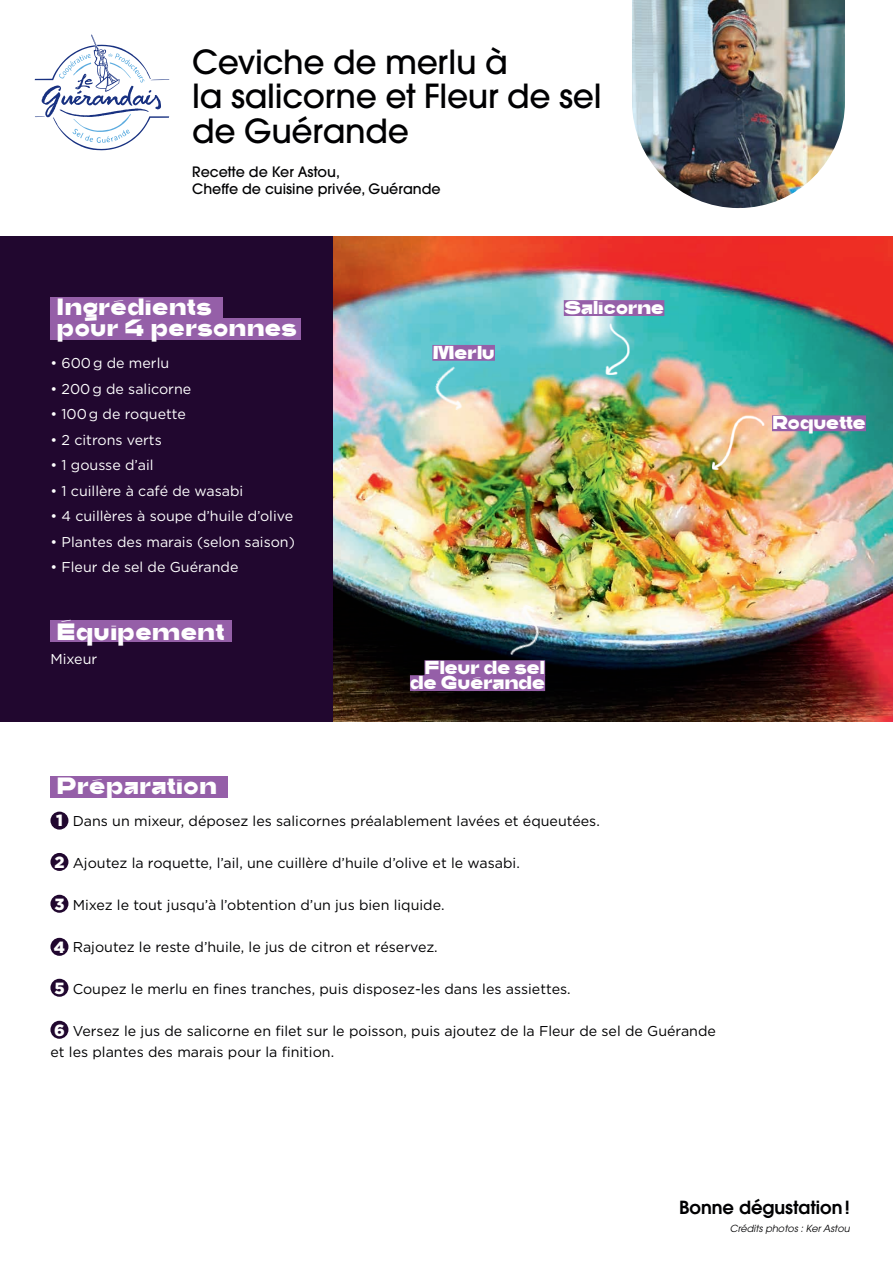
<style>
.page{position:relative;width:893px;height:1263px;background:#fff}
.page>*{position:absolute;margin:0;border:0;box-sizing:border-box;transform-origin:0 0}
.t1{font:500 33px/34.5px "Avant Garde";letter-spacing:-.01em;color:#000002}
.t2{font:900 24px/21px "Trash";color:#fff}
.t3{font:900 19.05px/15px "Trash";letter-spacing:-.02em;color:#fff;text-align:right}
.t4{font:600 18px "Avant Garde";color:#000002}
.t5{font:14.25px/21px "Gotham";color:#000002}
.t6{font:14.25px "Gotham";color:#fff}
.t7{font:500 14.25px/17.1px "Avant Garde";color:#000002}
.t8{font:italic 9.75px "Avant Garde";color:#000002}
.s1{font-weight:900;font-size:16.2px;color:#fff}
</style>
<div class="page">
<div style="left:0;top:237px;width:334px;height:485px;background:#21072f"></div>
<img style="left:334px;top:237px;width:559px;height:485px">
<div style="left:50px;top:297px;width:173px;height:22px;background:#955fa8"></div>
<div style="left:50px;top:318px;width:251px;height:21px;background:#955fa8"></div>
<div style="left:50px;top:620px;width:182px;height:22px;background:#955fa8"></div>
<div style="left:50px;top:776px;width:178px;height:22px;background:#955fa8"></div>
<div style="left:50px;top:812px;width:18px;height:18px;background:#21072f;border-radius:50%"></div>
<div style="left:50px;top:853px;width:18px;height:18px;background:#21072f;border-radius:50%"></div>
<div style="left:50px;top:895px;width:18px;height:18px;background:#21072f;border-radius:50%"></div>
<div style="left:50px;top:938px;width:18px;height:18px;background:#21072f;border-radius:50%"></div>
<div style="left:50px;top:979px;width:18px;height:18px;background:#21072f;border-radius:50%"></div>
<div style="left:50px;top:1021px;width:18px;height:18px;background:#21072f;border-radius:50%"></div>
<div style="left:432px;top:345px;width:63px;height:16px;background:#955fa8"></div>
<div style="left:424px;top:660px;width:121px;height:16px;background:#955fa8"></div>
<div style="left:410px;top:675px;width:135px;height:16px;background:#955fa8"></div>
<div style="left:564px;top:300px;width:100px;height:16px;background:#955fa8"></div>
<div style="left:772px;top:415px;width:94px;height:16px;background:#955fa8"></div>
<img style="left:430px;top:363px;width:44px;height:49px">
<img style="left:606px;top:323px;width:23px;height:52px">
<img style="left:506px;top:604px;width:41px;height:57px">
<img style="left:712px;top:415px;width:52px;height:54px">
<svg style="left:34px;top:34px;width:136px;height:117px"></svg>
<img style="left:632px;top:0;width:213px;height:208px">
<h1 class="t1" style="left:192px;top:45px;width:411px">Ceviche de merlu à<br>la salicorne et Fleur de sel de Guérande</h1>
<p class="t7" style="left:192px;top:163px;width:250px">Recette de Ker Astou,<br>Cheffe de cuisine privée, Guérande</p>
<h2 class="t2" style="left:57px;top:296px;width:242px">Ingrédients<br>pour 4 personnes</h2>
<p class="t6" style="left:50px;top:354px;width:120px">• 600 g de merlu</p>
<p class="t6" style="left:50px;top:380px;width:142px">• 200 g de salicorne</p>
<p class="t6" style="left:50px;top:405px;width:137px">• 100 g de roquette</p>
<p class="t6" style="left:50px;top:431px;width:113px">• 2 citrons verts</p>
<p class="t6" style="left:50px;top:456px;width:105px">• 1 gousse d’ail</p>
<p class="t6" style="left:50px;top:482px;width:194px">• 1 cuillère à café de wasabi</p>
<p class="t6" style="left:50px;top:507px;width:244px">• 4 cuillères à soupe d’huile d’olive</p>
<p class="t6" style="left:50px;top:533px;width:246px">• Plantes des marais (selon saison)</p>
<p class="t6" style="left:50px;top:558px;width:190px">• Fleur de sel de Guérande</p>
<h2 class="t2" style="left:57px;top:620px;width:169px">Équipement</h2>
<p class="t6" style="left:50px;top:650px;width:48px">Mixeur</p>
<h3 class="t3" style="left:432px;top:344px;width:64px">Merlu</h3>
<h3 class="t3" style="left:564px;top:299px;width:102px">Salicorne</h3>
<h3 class="t3" style="left:410px;top:659px;width:137px">Fleur de sel de Guérande</h3>
<h2 class="t2" style="left:57px;top:775px;width:162px">Préparation</h2>
<p class="t5" style="left:56px;top:810px;width:545px"><span class="s1">1</span> Dans un mixeur, déposez les salicornes préalablement lavées et équeutées.</p>
<p class="t5" style="left:54px;top:852px;width:467px"><span class="s1">2</span> Ajoutez la roquette, l’ail, une cuillère d’huile d’olive et le wasabi.</p>
<p class="t5" style="left:54px;top:894px;width:392px"><span class="s1">3</span> Mixez le tout jusqu’à l’obtention d’un jus bien liquide.</p>
<p class="t5" style="left:54px;top:936px;width:385px"><span class="s1">4</span> Rajoutez le reste d’huile, le jus de citron et réservez.</p>
<p class="t5" style="left:54px;top:978px;width:518px"><span class="s1">5</span> Coupez le merlu en fines tranches, puis disposez-les dans les assiettes.</p>
<p class="t5" style="left:50px;top:1020px;width:667px"><span class="s1">6</span> Versez le jus de salicorne en filet sur le poisson, puis ajoutez de la Fleur de sel de Guérande et les plantes des marais pour la finition.</p>
<h3 class="t3" style="left:772px;top:415px;width:96px">Roquette</h3>
<p class="t4" style="left:679px;top:1196px;width:172px">Bonne dégustation!</p>
<p class="t8" style="left:730px;top:1222px;width:122px">Crédits photos : Ker Astou</p>
</div>
